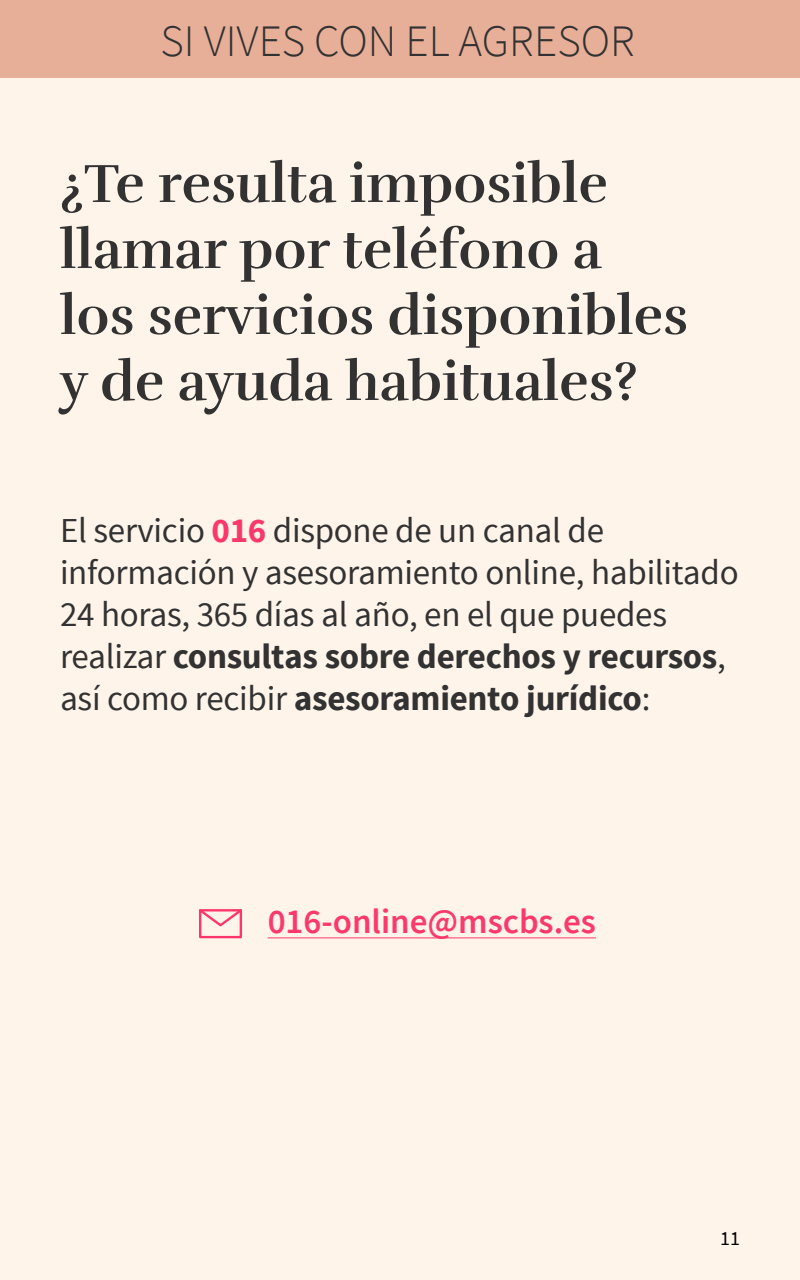
<style>
.page{position:relative;width:800px;height:1280px;background:#fef4e9}
.page>*{position:absolute;margin:0;border:0;box-sizing:border-box;transform-origin:0 0}
._02_pregunta{font:700 55px/66px "Rufina";color:#323232}
.t1{font:300 45px "Source Sans Pro";color:#323232}
._00_txt{font:35px/42px "Source Sans Pro";letter-spacing:-.01em;color:#323232}
._00_txt-2{font:600 35px "Source Sans Pro";color:#fb396c}
.t2{font:20px "Source Sans Pro";color:#000}
.s1{font-weight:700;color:#fa386b}
.s2{font-weight:700}
</style>
<div class="page">
<div style="left:0;top:0;width:800px;height:78px;background:#e7ae98"></div>
<hr style="left:268px;top:937px;width:328px;height:1px;background:#fb396c">
<div style="left:199px;top:909px;width:43px;height:29px;border:2px solid #ff366e"></div>
<svg style="left:199px;top:909px;width:43px;height:19px"></svg>
<p class="t1" style="left:161px;top:14px;width:476px">SI VIVES CON EL AGRESOR</p>
<p class="_02_pregunta" style="left:60px;top:151px;width:629px">¿Te resulta imposible llamar por teléfono a los servicios disponibles y de ayuda habituales?</p>
<p class="_00_txt" style="left:60px;top:510px;width:680px">El servicio <span class="s1">016</span> dispone de un canal de información y asesoramiento online, habilitado 24 horas, 365 días al año, en el que puedes realizar <span class="s2">consultas sobre derechos y recursos</span>, así como recibir <span class="s2">asesoramiento jurídico</span>:</p>
<p class="_00_txt-2" style="left:268px;top:899px;width:330px">016-online@mscbs.es</p>
<p class="t2" style="left:720px;top:1226px;width:21px">11</p>
</div>
